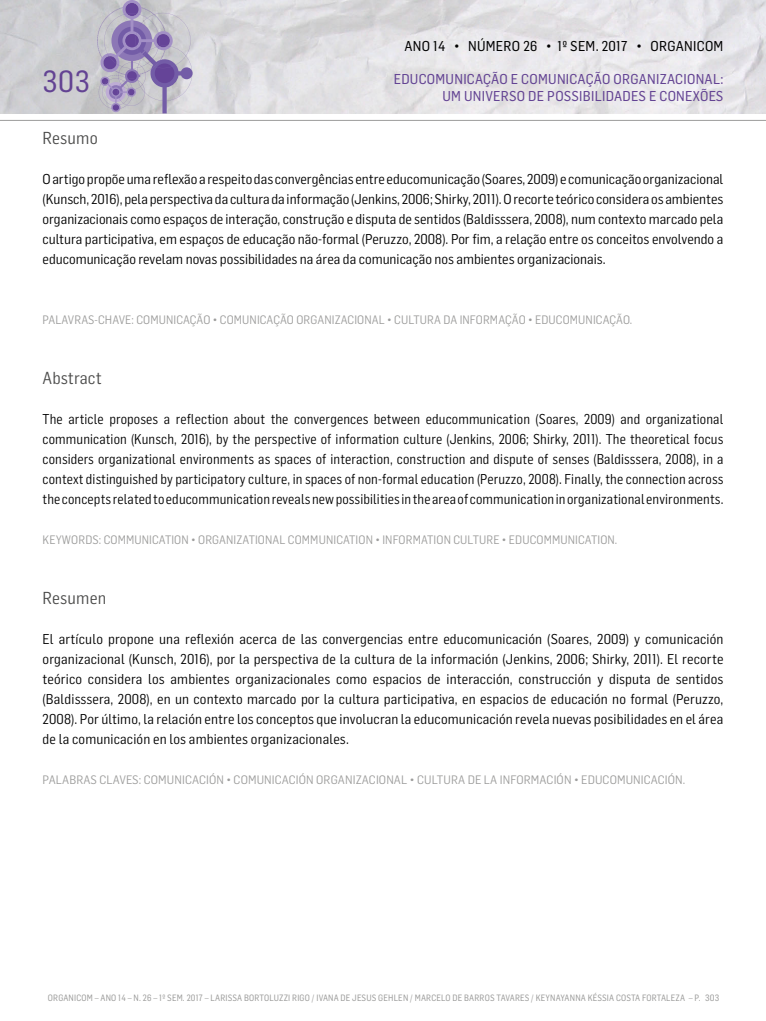
<style>
.page{position:relative;width:766px;height:1021px;background:#fff}
.page>*{position:absolute;margin:0;border:0;box-sizing:border-box;transform-origin:0 0}
.t1{font:30px "Flama Semicondensed Basic";color:#634393}
.t2{font:17px "Flama Semicondensed";letter-spacing:.01em;color:#4a4a49}
.t3{font:14px/20px "Flama Semicondensed";letter-spacing:.01em;color:#000;text-align:justify}
.t4{font:14px/20px "Flama Semicondensed";letter-spacing:.01em;color:#000;text-align:justify;scale:.96 1}
.t5{font:14px/16.8px "Flama Semicondensed Basic";letter-spacing:.02em;color:#634393;text-align:right}
.t6{font:14px "Flama Semicondensed Basic";letter-spacing:.02em;color:#000}
.t7{font:12px "Flama Semicondensed";letter-spacing:.01em;color:#9d9d9c}
.t8{font:9px "Flama Semicondensed Basic";letter-spacing:.02em;color:#9d9d9c;scale:.96 1}
</style>
<div class="page">
<img style="left:0;top:0;width:765px;height:113px">
<hr style="left:0;top:120px;width:765px;height:1px;background:#9d9d9c">
<svg style="left:97px;top:0;width:95px;height:113px;background:#afa6c1"></svg>
<p class="t6" style="left:404px;top:37px;width:320px">ANO 14 • NÚMERO 26 • 1º SEM. 2017 • ORGANICOM</p>
<p class="t5" style="left:393px;top:70px;width:331px">EDUCOMUNICAÇÃO E COMUNICAÇÃO ORGANIZACIONAL:<br>UM UNIVERSO DE POSSIBILIDADES E CONEXÕES</p>
<h1 class="t1" style="left:43px;top:62px;width:49px">303</h1>
<p class="t2" style="left:43px;top:127px;width:57px">Resumo</p>
<p class="t3" style="left:43px;top:168px;width:682px">O artigo propõe uma reflexão a respeito das convergências entre educomunicação (Soares, 2009) e comunicação organizacional (Kunsch, 2016), pela perspectiva da cultura da informação (Jenkins, 2006; Shirky, 2011). O recorte teórico considera os ambientes organizacionais como espaços de interação, construção e disputa de sentidos (Baldisssera, 2008), num contexto marcado pela cultura participativa, em espaços de educação não-formal (Peruzzo, 2008). Por fim, a relação entre os conceitos envolvendo a educomunicação revelam novas possibilidades na área da comunicação nos ambientes organizacionais.</p>
<p class="t7" style="left:43px;top:312px;width:591px">PALAVRAS-CHAVE: COMUNICAÇÃO • COMUNICAÇÃO ORGANIZACIONAL • CULTURA DA INFORMAÇÃO • EDUCOMUNICAÇÃO.</p>
<p class="t2" style="left:43px;top:367px;width:61px">Abstract</p>
<p class="t4" style="left:43px;top:408px;width:710px">The article proposes a reflection about the convergences between educommunication (Soares, 2009) and organizational communication (Kunsch, 2016), by the perspective of information culture (Jenkins, 2006; Shirky, 2011). The theoretical focus considers organizational environments as spaces of interaction, construction and dispute of senses (Baldisssera, 2008), in a context distinguished by participatory culture, in spaces of non-formal education (Peruzzo, 2008). Finally, the connection across the concepts related to educommunication reveals new possibilities in the area of communication in organizational environments.</p>
<p class="t7" style="left:43px;top:532px;width:576px">KEYWORDS: COMMUNICATION • ORGANIZATIONAL COMMUNICATION • INFORMATION CULTURE • EDUCOMMUNICATION.</p>
<p class="t2" style="left:43px;top:587px;width:65px">Resumen</p>
<p class="t3" style="left:43px;top:628px;width:682px">El artículo propone una reflexión acerca de las convergencias entre educomunicación (Soares, 2009) y comunicación organizacional (Kunsch, 2016), por la perspectiva de la cultura de la información (Jenkins, 2006; Shirky, 2011). El recorte teórico considera los ambientes organizacionales como espacios de interacción, construcción y disputa de sentidos (Baldisssera, 2008), en un contexto marcado por la cultura participativa, en espacios de educación no formal (Peruzzo, 2008). Por último, la relación entre los conceptos que involucran la educomunicación revela nuevas posibilidades en el área de la comunicación en los ambientes organizacionales.</p>
<p class="t7" style="left:43px;top:772px;width:644px">PALABRAS CLAVES: COMUNICACIÓN • COMUNICACIÓN ORGANIZACIONAL • CULTURA DE LA INFORMACIÓN • EDUCOMUNICACIÓN.</p>
<p class="t8" style="left:48px;top:992px;width:700px">ORGANICOM – ANO 14 – N. 26 – 1º SEM. 2017 – LARISSA BORTOLUZZI RIGO / IVANA DE JESUS GEHLEN / MARCELO DE BARROS TAVARES / KEYNAYANNA KÉSSIA COSTA FORTALEZA – P. 303</p>
</div>
